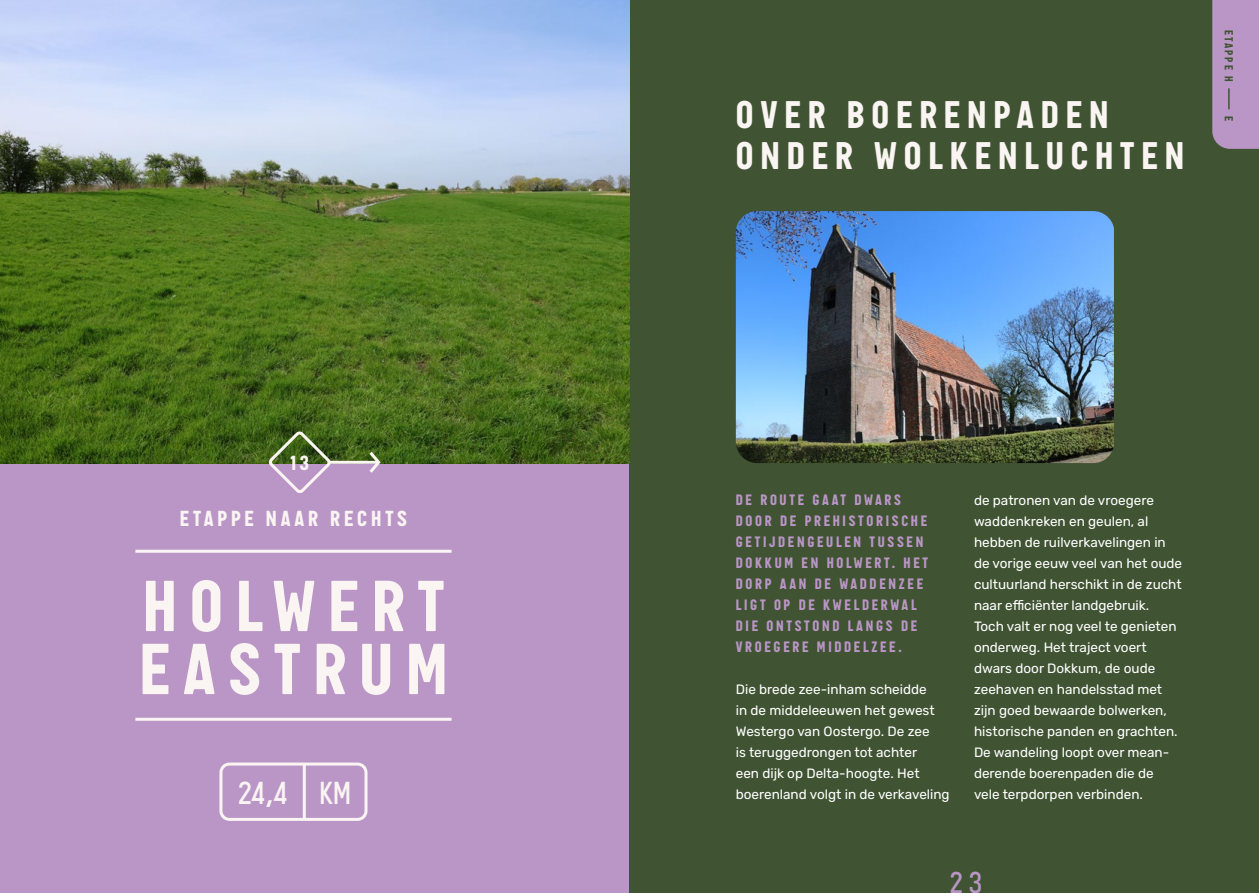
<style>
.page{position:relative;width:1259px;height:893px;background:#fff}
.page>*{position:absolute;margin:0;border:0;box-sizing:border-box;transform-origin:0 0}
.t1{font:800 64.5px/63px "Targa Pro";letter-spacing:.2em;color:#faf5f2}
.t2{font:800 34.5px/41.4px "Targa Pro";letter-spacing:.2em;color:#faf5f2}
.t3{font:700 28.5px "Targa Pro";color:#faf5f2}
.t4{font:700 27px "Targa Pro";color:#ba96c7}
.t5{font:800 19.5px "Targa Pro";letter-spacing:.2em;color:#faf5f2}
.t6{font:800 18.15px "Targa Pro";color:#faf5f2}
.t7{font:13.5px/21px "Rubik";color:#fff}
.t8{font:800 13.5px/21px "Targa Pro";letter-spacing:.2em;color:#ba96c7}
.t9{font:800 10.5px "Targa Pro";letter-spacing:.2em;color:#405433}
</style>
<div class="page">
<div style="left:0;top:463px;width:629px;height:430px;background:#ba96c7"></div>
<div style="left:629px;top:0;width:630px;height:893px;background:#405433"></div>
<img style="left:0;top:0;width:629px;height:463px">
<hr style="left:135px;top:550px;width:316px;height:3px;background:#faf5f2">
<hr style="left:135px;top:718px;width:316px;height:3px;background:#faf5f2">
<div style="left:219px;top:762px;width:148px;height:59px;border:3px solid #faf5f2;border-radius:9px"></div>
<hr style="left:303px;top:764px;width:3px;height:56px;background:#faf5f2">
<hr style="left:328px;top:461px;width:51px;height:3px;background:#faf5f2">
<svg style="left:366px;top:449px;width:16px;height:24px"></svg>
<svg style="left:266px;top:428px;width:68px;height:65px"></svg>
<img style="left:736px;top:211px;width:378px;height:252px">
<div style="left:1212px;top:0;width:47px;height:149px;background:#ba96c7"></div>
<h3 class="t6" style="left:290px;top:448px;width:20px">13</h3>
<h3 class="t5" style="left:180px;top:503px;width:229px">ETAPPE NAAR RECHTS</h3>
<h1 class="t1" style="left:139px;top:569px;width:310px">HOLWERT<br>EASTRUM</h1>
<h3 class="t3" style="left:238px;top:770px;width:115px">24,4 KM</h3>
<h2 class="t2" style="left:736px;top:91px;width:450px">OVER BOERENPADEN<br>ONDER WOLKENLUCHTEN</h2>
<p class="t9" style="left:1237px;top:30px;width:53px;rotate:90deg">ETAPPE H</p>
<p class="t9" style="left:1237px;top:116px;width:6px;rotate:90deg">E</p>
<p class="t8" style="left:736px;top:488px;width:194px">DE ROUTE GAAT DWARS<br>DOOR DE PREHISTORISCHE<br>GETIJDENGEULEN TUSSEN<br>DOKKUM EN HOLWERT. HET<br>DORP AAN DE WADDENZEE<br>LIGT OP DE KWELDERWAL<br>DIE ONTSTOND LANGS DE<br>VROEGERE MIDDELZEE.</p>
<p class="t7" style="left:736px;top:680px;width:215px">Die brede zee-inham scheidde<br>in de middeleeuwen het gewest<br>Westergo van Oostergo. De zee<br>is teruggedrongen tot achter<br>een dijk op Delta-hoogte. Het boerenland volgt in de verkaveling</p>
<p class="t7" style="left:974px;top:491px;width:210px">de patronen van de vroegere waddenkreken en geulen, al hebben de ruilverkavelingen in de vorige eeuw veel van het oude cultuurland herschikt in de zucht naar efficiënter landgebruik.<br>Toch valt er nog veel te genieten onderweg. Het traject voert dwars door Dokkum, de oude zeehaven en handelsstad met zijn goed bewaarde bolwerken, historische panden en grachten.<br>De wandeling loopt over mean&shy;derende boerenpaden die de vele terpdorpen verbinden.</p>
<h3 class="t4" style="left:950px;top:861px;width:34px">23</h3>
</div>
